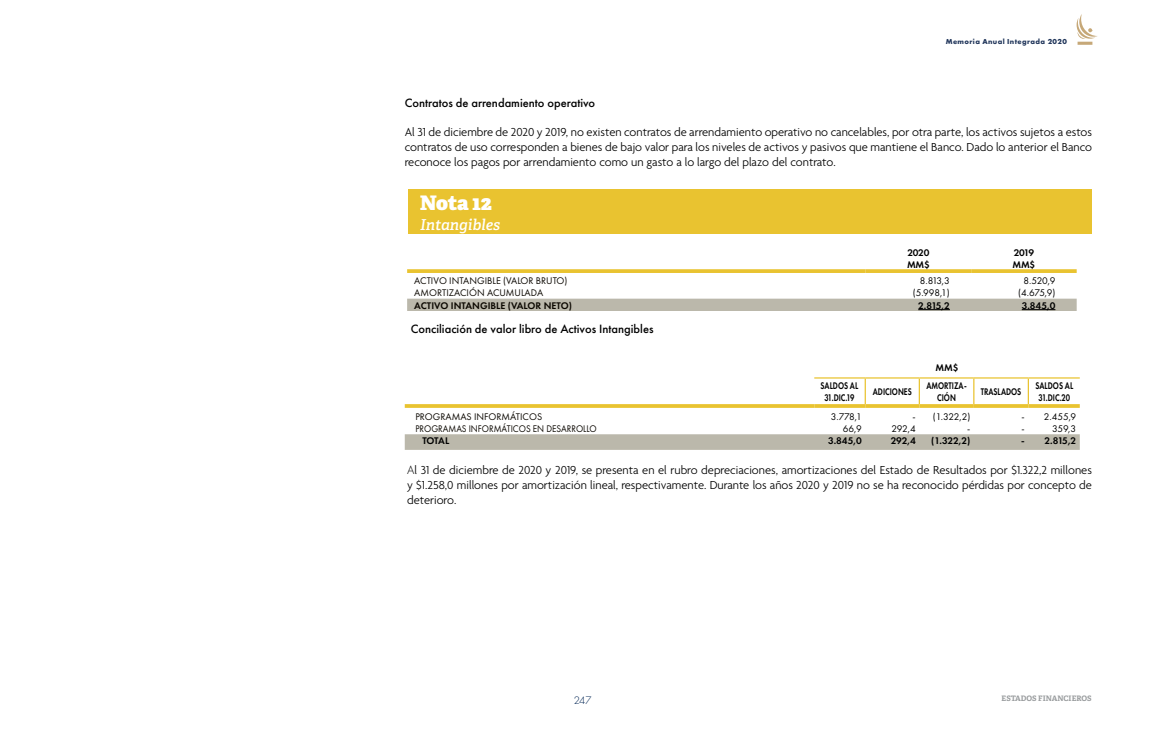
<style>
.page{position:relative;width:1170px;height:745px;background:#fff}
.page>*{position:absolute;margin:0;border:0;box-sizing:border-box;transform-origin:0 0}
.t1{font:800 20px "Adelle";letter-spacing:-.01em;color:#fff}
.t2{font:italic 600 15px "Adelle";color:#fff}
.t3{font:300 12.5px/15px "Agenda";color:#000;text-align:justify}
.t4{font:500 12.5px "Futura PT";color:#000}
.t5{font:300 11.25px "Futura PT";color:#002554}
.t6{font:10px "Futura PT";letter-spacing:-.035em;color:#000}
.t7{font:10px "Futura PT";color:#0b0700}
.t8{font:600 10px "Futura PT";color:#000}
.t9{font:600 10px/12px "Futura PT";color:#000;text-align:center;scale:.76 1}
.t10{font:10px "Futura PT";color:#0b0700;scale:.91 1}
.t11{font:600 10px "Futura PT";color:#0b0700}
.t12{font:700 7.5px "Futura PT";letter-spacing:.05em;color:#21365b}
.t13{font:700 7.5px "Adelle";color:#989b9d}
.s1{font-family:"Futura PT"}
</style>
<div class="page">
<svg style="left:1076px;top:14px;width:21px;height:31px"></svg>
<div style="left:408px;top:189px;width:683px;height:45px;background:#e9c330"></div>
<svg style="left:407px;top:298px;width:669px;height:13px;background:#bebbaf"></svg>
<svg style="left:407px;top:269px;width:458px;height:4px;background:#eac63c"></svg>
<svg style="left:865px;top:269px;width:106px;height:4px"></svg>
<svg style="left:971px;top:269px;width:105px;height:4px"></svg>
<hr style="left:918px;top:309px;width:31px;height:1px;background:#000">
<hr style="left:1021px;top:309px;width:34px;height:1px;background:#000">
<div style="left:405px;top:434px;width:674px;height:15px;background:#bbb8ab"></div>
<hr style="left:405px;top:404px;width:409px;height:3px;background:#e9c330">
<svg style="left:864px;top:378px;width:1px;height:26px"></svg>
<svg style="left:918px;top:378px;width:1px;height:26px"></svg>
<svg style="left:973px;top:378px;width:1px;height:26px"></svg>
<svg style="left:1027px;top:378px;width:1px;height:26px"></svg>
<hr style="left:814px;top:377px;width:51px;height:1px;background:#e9c330">
<hr style="left:865px;top:377px;width:54px;height:1px;background:#e9c330">
<hr style="left:919px;top:377px;width:54px;height:1px;background:#e9c330">
<hr style="left:973px;top:377px;width:55px;height:1px;background:#e9c330">
<hr style="left:1028px;top:377px;width:51px;height:1px;background:#e9c330">
<hr style="left:814px;top:404px;width:51px;height:3px;background:#e9c330">
<hr style="left:865px;top:404px;width:54px;height:3px;background:#e9c330">
<hr style="left:919px;top:404px;width:54px;height:3px;background:#e9c330">
<hr style="left:973px;top:404px;width:55px;height:3px;background:#e9c330">
<hr style="left:1028px;top:404px;width:51px;height:3px;background:#e9c330">
<p class="t12" style="left:945px;top:37px;width:123px">Memoria Anual Integrada 2020</p>
<p class="t4" style="left:405px;top:95px;width:192px">Contratos de arrendamiento operativo</p>
<p class="t3" style="left:405px;top:125px;width:688px">Al 31 de diciembre de 2020 y 2019, no existen contratos de arrendamiento operativo no cancelables, por otra parte, los activos sujetos a estos contratos de uso corresponden a bienes de bajo valor para los niveles de activos y pasivos que mantiene el Banco. Dado lo anterior el Banco reconoce los pagos por arrendamiento como un gasto a lo largo del plazo del contrato.</p>
<h1 class="t1" style="left:420px;top:189px;width:73px">Nota 12</h1>
<p class="t2" style="left:420px;top:215px;width:81px">Intangibles</p>
<p class="t8" style="left:907px;top:246px;width:23px">2020</p>
<p class="t8" style="left:1013px;top:246px;width:22px">2019</p>
<p class="t8" style="left:907px;top:258px;width:24px">MM$</p>
<p class="t8" style="left:1012px;top:258px;width:24px">MM$</p>
<p class="t7" style="left:414px;top:275px;width:155px">ACTIVO INTANGIBLE (VALOR BRUTO)</p>
<p class="t6" style="left:919px;top:275px;width:32px">8.813,3</p>
<p class="t6" style="left:1023px;top:275px;width:33px">8.520,9</p>
<p class="t7" style="left:414px;top:287px;width:131px">AMORTIZACIÓN ACUMULADA</p>
<p class="t6" style="left:912px;top:287px;width:38px">(5.998,1)</p>
<p class="t6" style="left:1018px;top:287px;width:39px">(4.675,9)</p>
<p class="t11" style="left:414px;top:299px;width:159px">ACTIVO INTANGIBLE (VALOR NETO)</p>
<p class="t8" style="left:918px;top:299px;width:33px">2.815,2</p>
<p class="t8" style="left:1021px;top:299px;width:35px">3.845,0</p>
<p class="t4" style="left:410px;top:321px;width:244px">Conciliación de valor libro de Activos Intangibles</p>
<p class="t8" style="left:935px;top:361px;width:25px">MM$</p>
<p class="t9" style="left:820px;top:379px;width:51px">SALDOS AL<br>31.DIC.19</p>
<p class="t9" style="left:872px;top:385px;width:53px">ADICIONES</p>
<p class="t9" style="left:926px;top:379px;width:54px">AMORTIZA-<br>CIÓN</p>
<p class="t9" style="left:980px;top:385px;width:55px">TRASLADOS</p>
<p class="t9" style="left:1035px;top:379px;width:51px;text-align:left">SALDOS AL<br>31.DIC.20</p>
<p class="t7" style="left:415px;top:410px;width:128px">PROGRAMAS INFORMÁTICOS</p>
<p class="t6" style="left:830px;top:410px;width:32px">3.778,1</p>
<p class="t6" style="left:912px;top:410px;width:59px">- (1.322,2)</p>
<p class="t6" style="left:1021px;top:410px;width:56px">- 2.455,9</p>
<p class="t10" style="left:415px;top:422px;width:201px">PROGRAMAS INFORMÁTICOS EN DESARROLLO</p>
<p class="t6" style="left:842px;top:422px;width:20px">66,9</p>
<p class="t6" style="left:891px;top:422px;width:26px">292,4</p>
<p class="t6" style="left:967px;top:422px;width:5px">-</p>
<p class="t6" style="left:1021px;top:422px;width:5px">-</p>
<p class="t6" style="left:1051px;top:422px;width:26px">359,3</p>
<p class="t8" style="left:422px;top:434px;width:28px">TOTAL</p>
<p class="t8" style="left:828px;top:434px;width:35px">3.845,0</p>
<p class="t8" style="left:890px;top:434px;width:27px">292,4</p>
<p class="t8" style="left:931px;top:434px;width:41px">(1.322,2)</p>
<p class="t8" style="left:1021px;top:434px;width:56px">- 2.815,2</p>
<p class="t3" style="left:407px;top:463px;width:686px"><span class="s1">A</span>l 31 de diciembre de 2020 y 2019, se presenta en el rubro depreciaciones, amortizaciones del Estado de Resultados por $1.322,2 millones y $1.258,0 millones por amortización lineal, respectivamente. Durante los años 2020 y 2019 no se ha reconocido pérdidas por concepto de deterioro.</p>
<p class="t5" style="left:573px;top:693px;width:19px">247</p>
<p class="t13" style="left:1001px;top:693px;width:91px">ESTADOS FINANCIEROS</p>
</div>
